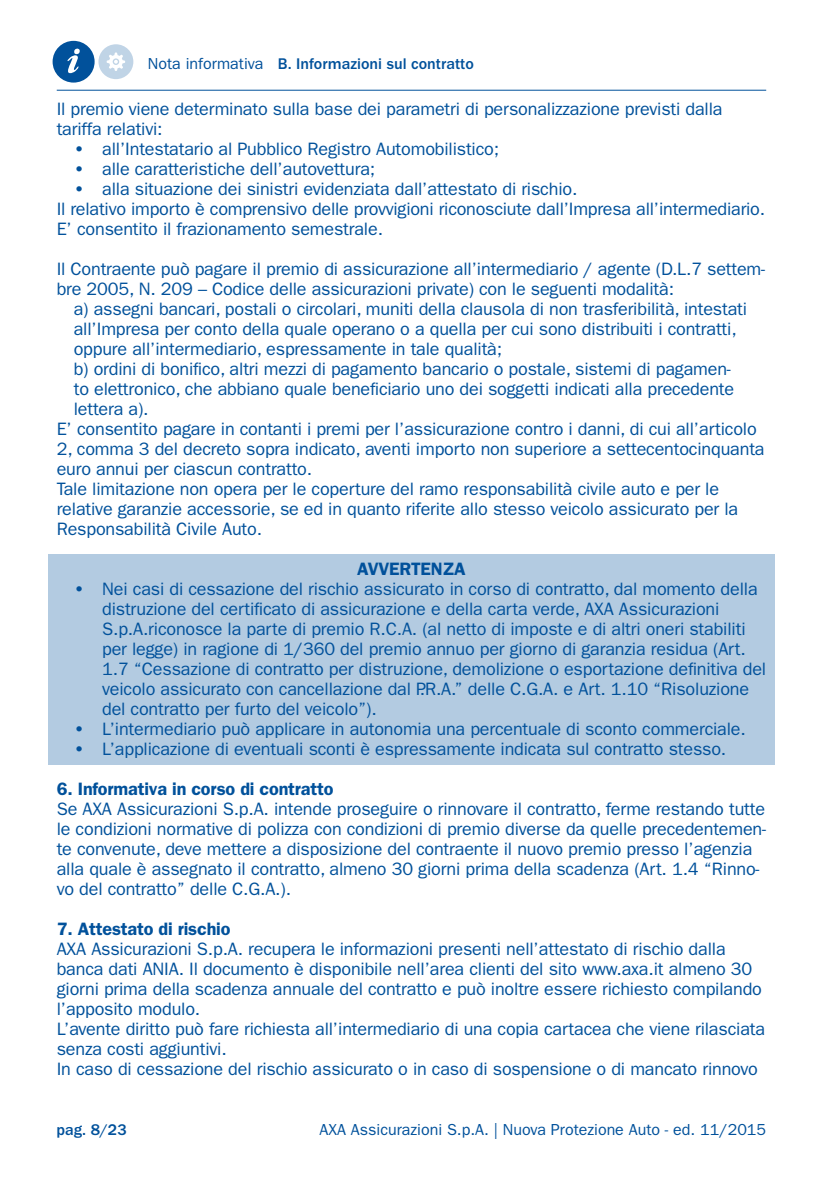
<style>
.page{position:relative;width:840px;height:1194px;background:#fff}
.page>*{position:absolute;margin:0;border:0;box-sizing:border-box;transform-origin:0 0}
.paragrafo_base_-_blu{font:18px/20px "ITC Franklin Gothic Std";letter-spacing:-.01em;color:#01519b}
.t1{font:600 18px "ITC Franklin Gothic Std";letter-spacing:-.01em;color:#01519b}
.t2{font:16px "ITC Franklin Gothic Std";color:#01519b}
.t3{font:500 16px "ITC Franklin Gothic Std";color:#01519b}
.s1{font-weight:400}
.s2{font-weight:600}
</style>
<div class="page">
<div style="left:98px;top:44px;width:35px;height:35px;background:#c0d4e6;border-radius:50%"></div>
<svg style="left:107px;top:53px;width:18px;height:18px"></svg>
<hr style="left:57px;top:90px;width:708px;height:1px;background:#01519b">
<div style="left:53px;top:41px;width:42px;height:42px;background:#01519b;border-radius:50%"></div>
<svg style="left:67px;top:49px;width:13px;height:25px"></svg>
<div style="left:48px;top:554px;width:726px;height:210px;background:#b3cbe1"></div>
<p class="t3" style="left:148px;top:55px;width:327px"><span class="s1">Nota informativa</span> B. Informazioni sul contratto</p>
<p class="paragrafo_base_-_blu" style="left:57px;top:99px;width:667px">Il premio viene determinato sulla base dei parametri di personalizzazione previsti dalla tariffa relativi:</p>
<p class="paragrafo_base_-_blu" style="left:74px;top:139px;width:426px"><span class="s2">•</span> all’Intestatario al Pubblico Registro Automobilistico;</p>
<p class="paragrafo_base_-_blu" style="left:74px;top:159px;width:303px"><span class="s2">•</span> alle caratteristiche dell’autovettura;</p>
<p class="paragrafo_base_-_blu" style="left:74px;top:179px;width:505px"><span class="s2">•</span> alla situazione dei sinistri evidenziata dall’attestato di rischio.</p>
<p class="paragrafo_base_-_blu" style="left:57px;top:199px;width:709px">Il relativo importo è comprensivo delle provvigioni riconosciute dall’Impresa all’intermediario.</p>
<p class="paragrafo_base_-_blu" style="left:57px;top:219px;width:327px">E’ consentito il frazionamento semestrale.</p>
<p class="paragrafo_base_-_blu" style="left:57px;top:259px;width:709px">Il Contraente può pagare il premio di assicurazione all’intermediario / agente (D.L.7 settem&shy;bre 2005, N. 209 – Codice delle assicurazioni private) con le seguenti modalità:</p>
<p class="paragrafo_base_-_blu" style="left:74px;top:299px;width:674px">a) assegni bancari, postali o circolari, muniti della clausola di non trasferibilità, intestati all’Impresa per conto della quale operano o a quella per cui sono distribuiti i contratti, oppure all’intermediario, espressamente in tale qualità;</p>
<p class="paragrafo_base_-_blu" style="left:74px;top:359px;width:661px">b) ordini di bonifico, altri mezzi di pagamento bancario o postale, sistemi di pagamen&shy;to elettronico, che abbiano quale beneficiario uno dei soggetti indicati alla precedente lettera a).</p>
<p class="paragrafo_base_-_blu" style="left:57px;top:419px;width:709px">E’ consentito pagare in contanti i premi per l’assicurazione contro i danni, di cui all’articolo<br>2, comma 3 del decreto sopra indicato, aventi importo non superiore a settecentocinquanta euro annui per ciascun contratto.</p>
<p class="paragrafo_base_-_blu" style="left:57px;top:479px;width:682px">Tale limitazione non opera per le coperture del ramo responsabilità civile auto e per le relative garanzie accessorie, se ed in quanto riferite allo stesso veicolo assicurato per la<br>Responsabilità Civile Auto.</p>
<p class="t1" style="left:357px;top:558px;width:110px">AVVERTENZA</p>
<p class="paragrafo_base_-_blu" style="left:102px;top:579px;width:665px;text-indent:-28px"><span class="s2">•</span> Nei casi di cessazione del rischio assicurato in corso di contratto, dal momento della distruzione del certificato di assicurazione e della carta verde, AXA Assicurazioni S.p.A.riconosce la parte di premio R.C.A. (al netto di imposte e di altri oneri stabiliti per legge) in ragione di 1/360 del premio annuo per giorno di garanzia residua (Art.<br>1.7 “Cessazione di contratto per distruzione, demolizione o esportazione definitiva del veicolo assicurato con cancellazione dal P.R.A.” delle C.G.A. e Art. 1.10 “Risoluzione del contratto per furto del veicolo”).</p>
<p class="paragrafo_base_-_blu" style="left:74px;top:719px;width:673px"><span class="s2">•</span> L’intermediario può applicare in autonomia una percentuale di sconto commerciale.</p>
<p class="paragrafo_base_-_blu" style="left:74px;top:739px;width:653px"><span class="s2">•</span> L’applicazione di eventuali sconti è espressamente indicata sul contratto stesso.</p>
<p class="t1" style="left:57px;top:778px;width:278px">6. Informativa in corso di contratto</p>
<p class="paragrafo_base_-_blu" style="left:57px;top:799px;width:710px">Se AXA Assicurazioni S.p.A. intende proseguire o rinnovare il contratto, ferme restando tutte le condizioni normative di polizza con condizioni di premio diverse da quelle precedentemen&shy;te convenute, deve mettere a disposizione del contraente il nuovo premio presso l’agenzia alla quale è assegnato il contratto, almeno 30 giorni prima della scadenza (Art. 1.4 “Rinno&shy;vo del contratto” delle C.G.A.).</p>
<p class="t1" style="left:57px;top:918px;width:175px">7. Attestato di rischio</p>
<p class="paragrafo_base_-_blu" style="left:57px;top:939px;width:706px">AXA Assicurazioni S.p.A. recupera le informazioni presenti nell’attestato di rischio dalla banca dati ANIA. Il documento è disponibile nell’area clienti del sito www.axa.it almeno 30 giorni prima della scadenza annuale del contratto e può inoltre essere richiesto compilando l’apposito modulo.</p>
<p class="paragrafo_base_-_blu" style="left:57px;top:1019px;width:709px">L’avente diritto può fare richiesta all’intermediario di una copia cartacea che viene rilasciata senza costi aggiuntivi.</p>
<p class="paragrafo_base_-_blu" style="left:57px;top:1059px;width:702px">In caso di cessazione del rischio assicurato o in caso di sospensione o di mancato rinnovo</p>
<p class="t3" style="left:56px;top:1121px;width:72px">pag. 8/23</p>
<p class="t2" style="left:319px;top:1120px;width:448px">AXA Assicurazioni S.p.A. | Nuova Protezione Auto - ed. 11/2015</p>
</div>
